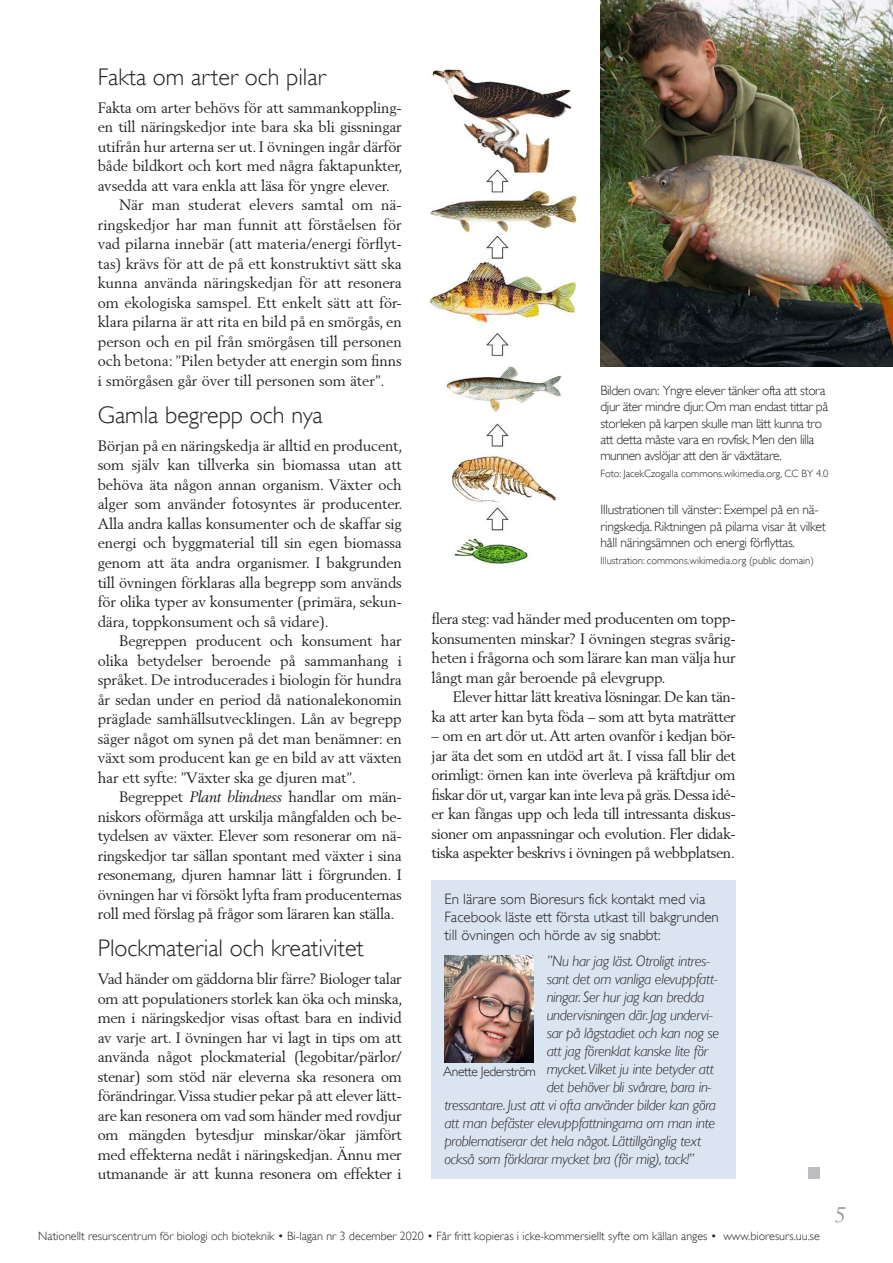
<style>
.page{position:relative;width:893px;height:1263px;background:#fff}
.page>*{position:absolute;margin:0;border:0;box-sizing:border-box;transform-origin:0 0}
.Mellanrubrik{font:300 24px "Gill Alt One";color:#231f20}
.t1{font:italic 21px "Berling";color:#939598}
.Bröd_m_indrag{font:15px/19.5px "Berling";letter-spacing:-.02em;color:#231f20;text-align:justify}
.Bröd_u_indrag{font:15px/19.5px "Berling";letter-spacing:-.02em;color:#231f20;text-align:justify}
.Faktatext{font:italic 300 15px "Gill Alt One";letter-spacing:-.02em;color:#231f20}
.Faktatext-2{font:300 15px/18px "Gill Alt One";color:#231f20}
.Bildtext{font:300 13.5px/16.2px "Gill Alt One";letter-spacing:-.03em;color:#231f20}
.t2{font:300 12px "Gill Alt One";color:#231f20}
.Foto{font:300 10.5px "Gill Alt One";color:#231f20}
.Bildtext-2{font:300 10.5px "Gill Alt One";color:#231f20}
.s1{font-style:italic}
</style>
<div class="page">
<div style="left:432px;top:881px;width:304px;height:298px;background:#dbe4f1"></div>
<img style="left:429px;top:68px;width:148px;height:496px">
<img style="left:600px;top:0;width:293px;height:366px">
<div style="left:808px;top:1168px;width:12px;height:11px;background:#bcbdc0"></div>
<img style="left:444px;top:956px;width:90px;height:107px">
<p class="Mellanrubrik" style="left:98px;top:63px;width:229px">Fakta om arter och pilar</p>
<p class="Bröd_u_indrag" style="left:98px;top:97px;width:306px">Fakta om arter behövs för att sammankoppling&shy;en till näringskedjor inte bara ska bli gissningar utifrån hur arterna ser ut. I övningen ingår därför både bildkort och kort med några faktapunkter, avsedda att vara enkla att läsa för yngre elever.</p>
<p class="Bröd_m_indrag" style="left:98px;top:195px;width:306px;text-indent:21px">När man studerat elevers samtal om nä&shy;ringskedjor har man funnit att förståelsen för vad pilarna innebär (att materia/energi förflyt&shy;tas) krävs för att de på ett konstruktivt sätt ska kunna använda näringskedjan för att resonera om ekologiska samspel. Ett enkelt sätt att för&shy;klara pilarna är att rita en bild på en smörgås, en person och en pil från smörgåsen till personen och betona: ”Pilen betyder att energin som finns i smörgåsen går över till personen som äter”.</p>
<p class="Mellanrubrik" style="left:98px;top:401px;width:226px">Gamla begrepp och nya</p>
<p class="Bröd_u_indrag" style="left:98px;top:436px;width:306px">Början på en näringskedja är alltid en producent, som själv kan tillverka sin biomassa utan att behöva äta någon annan organism. Växter och alger som använder fotosyntes är producenter.<br>Alla andra kallas konsumenter och de skaffar sig energi och byggmaterial till sin egen biomassa genom att äta andra organismer. I bakgrunden till övningen förklaras alla begrepp som används för olika typer av konsumenter (primära, sekun&shy;dära, toppkonsument och så vidare).</p>
<p class="Bröd_m_indrag" style="left:98px;top:631px;width:306px;text-indent:21px">Begreppen producent och konsument har olika betydelser beroende på sammanhang i språket. De introducerades i biologin för hundra år sedan under en period då nationalekonomin präglade samhällsutvecklingen. Lån av begrepp säger något om synen på det man benämner: en växt som producent kan ge en bild av att växten har ett syfte: ”Växter ska ge djuren mat”.</p>
<p class="Bröd_m_indrag" style="left:98px;top:787px;width:306px;text-indent:21px">Begreppet <span class="s1">Plant blindness</span> handlar om män&shy;niskors oförmåga att urskilja mångfalden och be&shy;tydelsen av växter. Elever som resonerar om nä&shy;ringskedjor tar sällan spontant med växter i sina resonemang, djuren hamnar lätt i förgrunden. I övningen har vi försökt lyfta fram producenternas roll med förslag på frågor som läraren kan ställa.</p>
<p class="Mellanrubrik" style="left:98px;top:934px;width:267px">Plockmaterial och kreativitet</p>
<p class="Bröd_u_indrag" style="left:98px;top:969px;width:306px">Vad händer om gäddorna blir färre? Biologer talar om att populationers storlek kan öka och minska, men i näringskedjor visas oftast bara en individ av varje art. I övningen har vi lagt in tips om att använda något plockmaterial (legobitar/pärlor/ stenar) som stöd när eleverna ska resonera om förändringar. Vissa studier pekar på att elever lätt&shy;are kan resonera om vad som händer med rovdjur om mängden bytesdjur minskar/ökar jämfört med effekterna nedåt i näringskedjan. Ännu mer utmanande är att kunna resonera om effekter i</p>
<p class="Bildtext" style="left:600px;top:383px;width:229px">Bilden ovan: Yngre elever tänker ofta att stora djur äter mindre djur. Om man endast tittar på storleken på karpen skulle man lätt kunna tro att detta måste vara en rovfisk. Men den lilla munnen avslöjar att den är växtätare.</p>
<p class="Bildtext-2" style="left:600px;top:467px;width:230px">Foto: JacekCzogalla commons.wikimedia.org, CC BY 4.0</p>
<p class="Bildtext" style="left:601px;top:502px;width:227px">Illustrationen till vänster: Exempel på en nä&shy;ringskedja. Riktningen på pilarna visar åt vilket håll näringsämnen och energi förflyttas.</p>
<p class="Foto" style="left:601px;top:554px;width:215px">Illustration: commons.wikimedia.org (public domain)</p>
<p class="Bröd_u_indrag" style="left:432px;top:609px;width:306px">flera steg: vad händer med producenten om topp&shy;konsumenten minskar? I övningen stegras svårig&shy;heten i frågorna och som lärare kan man välja hur långt man går beroende på elevgrupp.</p>
<p class="Bröd_m_indrag" style="left:432px;top:687px;width:306px;text-align:right">Elever hittar lätt kreativa lösningar. De kan tän-<br>ka att arter kan byta föda – som att byta maträtter</p>
<p class="Bröd_m_indrag" style="left:432px;top:726px;width:306px">– om en art dör ut. Att arten ovanför i kedjan bör&shy;jar äta det som en utdöd art åt. I vissa fall blir det orimligt: örnen kan inte överleva på kräftdjur om fiskar dör ut, vargar kan inte leva på gräs. Dessa idé&shy;er kan fångas upp och leda till intressanta diskus&shy;sioner om anpassningar och evolution. Fler didak&shy;tiska aspekter beskrivs i övningen på webbplatsen.</p>
<p class="Faktatext-2" style="left:444px;top:890px;width:276px">En lärare som Bioresurs fick kontakt med via<br>Facebook läste ett första utkast till bakgrunden till övningen och hörde av sig snabbt:</p>
<p class="Faktatext" style="left:547px;top:952px;width:165px">”Nu har jag läst. Otroligt intres-</p>
<p class="Faktatext" style="left:547px;top:970px;width:173px">sant det om vanliga elevuppfatt-</p>
<p class="Faktatext" style="left:547px;top:988px;width:159px">ningar. Ser hur jag kan bredda</p>
<p class="Faktatext" style="left:547px;top:1006px;width:168px">undervisningen där. Jag undervi-</p>
<p class="Faktatext" style="left:547px;top:1024px;width:174px">sar på lågstadiet och kan nog se</p>
<p class="Faktatext" style="left:547px;top:1042px;width:163px">att jag förenklat kanske lite för</p>
<p class="Faktatext" style="left:547px;top:1060px;width:169px">mycket.Vilket ju inte betyder att</p>
<p class="Faktatext" style="left:547px;top:1078px;width:166px">det behöver bli svårare, bara in-</p>
<p class="Faktatext" style="left:444px;top:1096px;width:273px">tressantare. Just att vi ofta använder bilder kan göra</p>
<p class="Faktatext" style="left:444px;top:1114px;width:272px">att man befäster elevuppfattningarna om man inte</p>
<p class="Faktatext" style="left:444px;top:1132px;width:258px">problematiserar det hela något. Lättillgänglig text</p>
<p class="Faktatext" style="left:444px;top:1150px;width:252px">också som förklarar mycket bra (för mig), tack!”</p>
<p class="Bildtext" style="left:443px;top:1063px;width:94px">Anette Jederström</p>
<h2 class="t1" style="left:834px;top:1202px;width:13px">5</h2>
<p class="t2" style="left:38px;top:1229px;width:783px">Nationellt resurscentrum för biologi och bioteknik • Bi-lagan nr 3 december 2020 • Får fritt kopieras i icke-kommersiellt syfte om källan anges • www.bioresurs.uu.se</p>
</div>
